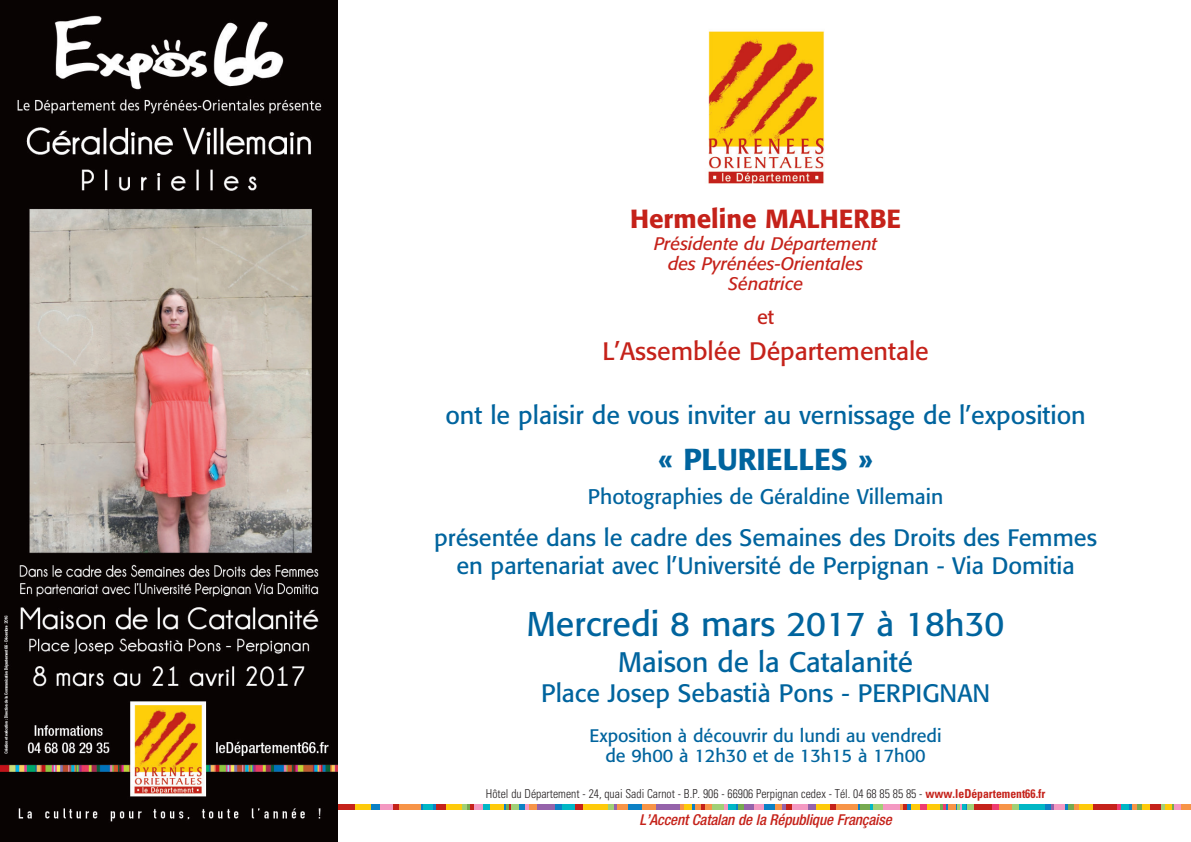
<style>
.page{position:relative;width:1191px;height:842px;background:#fff}
.page>*{position:absolute;margin:0;border:0;box-sizing:border-box;transform-origin:0 0}
.t1{font:34px "Formata";color:#00649e}
.t2{font:500 30px "Formata";color:#00649e}
.t3{font:28px "Formata";color:#00649e}
.t4{font:500 26px "Formata";color:#c5221a}
.t5{font:25px "Formata";color:#00649e}
.t6{font:25px "Formata";color:#c5221a}
.t7{font:23.6px/28px "Formata";color:#00649e;text-align:center}
.t8{font:21px "Formata";color:#00649e}
.t9{font:20px "Formata";color:#c5221a}
.t10{font:18px/20px "Formata";color:#00649e;text-align:center}
.t11{font:italic 18px/20px "Formata";color:#c5221a;text-align:center}
.t12{font:italic 500 condensed 15px "Helvetica Neue LT Std";letter-spacing:-.01em;color:#c5221a}
.t13{font:300 condensed 12.2px "Univers";color:#231f20;scale:.95 1}
.s1{font-weight:700;color:#c5221a}
</style>
<div class="page">
<div style="left:323px;top:804px;width:32px;height:6px;background:#c5221a"></div>
<div style="left:355px;top:804px;width:16px;height:6px;background:#feca0a"></div>
<div style="left:371px;top:804px;width:9px;height:6px;background:#0c81c5"></div>
<div style="left:380px;top:804px;width:13px;height:6px;background:#f499c2"></div>
<svg style="left:393px;top:804px;width:6px;height:6px"></svg>
<div style="left:399px;top:804px;width:22px;height:6px;background:#f79447"></div>
<svg style="left:421px;top:804px;width:3px;height:6px"></svg>
<div style="left:424px;top:804px;width:9px;height:6px;background:#00b7c5"></div>
<svg style="left:433px;top:804px;width:3px;height:6px"></svg>
<div style="left:436px;top:804px;width:10px;height:6px;background:#c5221a"></div>
<div style="left:446px;top:804px;width:17px;height:6px;background:#feca0a"></div>
<svg style="left:463px;top:804px;width:11px;height:6px"></svg>
<div style="left:474px;top:804px;width:9px;height:6px;background:#f499c2"></div>
<div style="left:483px;top:804px;width:7px;height:6px;background:#00b7c5"></div>
<div style="left:490px;top:804px;width:14px;height:6px;background:#feca0a"></div>
<svg style="left:504px;top:804px;width:7px;height:6px"></svg>
<div style="left:511px;top:804px;width:8px;height:6px;background:#a1d076"></div>
<svg style="left:519px;top:804px;width:18px;height:6px"></svg>
<div style="left:537px;top:804px;width:18px;height:6px;background:#9563aa"></div>
<div style="left:555px;top:804px;width:7px;height:6px;background:#0c81c5"></div>
<div style="left:562px;top:804px;width:13px;height:6px;background:#00b7c5"></div>
<div style="left:575px;top:804px;width:8px;height:6px;background:#c5221a"></div>
<div style="left:583px;top:804px;width:25px;height:6px;background:#feca0a"></div>
<svg style="left:608px;top:804px;width:9px;height:6px"></svg>
<div style="left:617px;top:804px;width:11px;height:6px;background:#f79447"></div>
<svg style="left:628px;top:804px;width:14px;height:6px"></svg>
<div style="left:642px;top:804px;width:14px;height:6px;background:#f79447"></div>
<div style="left:656px;top:804px;width:24px;height:6px;background:#9563aa"></div>
<svg style="left:680px;top:804px;width:4px;height:6px"></svg>
<div style="left:684px;top:804px;width:8px;height:6px;background:#feca0a"></div>
<svg style="left:692px;top:804px;width:12px;height:6px"></svg>
<div style="left:704px;top:804px;width:8px;height:6px;background:#f79447"></div>
<div style="left:712px;top:804px;width:12px;height:6px;background:#a1d076"></div>
<svg style="left:724px;top:804px;width:4px;height:6px"></svg>
<div style="left:728px;top:804px;width:8px;height:6px;background:#00b7c5"></div>
<svg style="left:736px;top:804px;width:2px;height:6px"></svg>
<div style="left:738px;top:804px;width:7px;height:6px;background:#76aa50"></div>
<div style="left:744px;top:804px;width:13px;height:6px;background:#9563aa"></div>
<div style="left:754px;top:804px;width:13px;height:6px;background:#f499c2"></div>
<div style="left:764px;top:804px;width:11px;height:6px;background:#0c81c5"></div>
<div style="left:775px;top:804px;width:8px;height:6px;background:#f79447"></div>
<svg style="left:782px;top:804px;width:10px;height:6px"></svg>
<div style="left:792px;top:804px;width:16px;height:6px;background:#f499c2"></div>
<div style="left:808px;top:804px;width:9px;height:6px;background:#9563aa"></div>
<div style="left:817px;top:804px;width:13px;height:6px;background:#feca0a"></div>
<svg style="left:830px;top:804px;width:6px;height:6px"></svg>
<div style="left:836px;top:804px;width:21px;height:6px;background:#f79447"></div>
<svg style="left:857px;top:804px;width:3px;height:6px"></svg>
<div style="left:860px;top:804px;width:10px;height:6px;background:#76aa50"></div>
<svg style="left:870px;top:804px;width:3px;height:6px"></svg>
<div style="left:873px;top:804px;width:10px;height:6px;background:#a1d076"></div>
<div style="left:883px;top:804px;width:16px;height:6px;background:#f499c2"></div>
<svg style="left:899px;top:804px;width:12px;height:6px"></svg>
<div style="left:911px;top:804px;width:9px;height:6px;background:#feca0a"></div>
<div style="left:920px;top:804px;width:7px;height:6px;background:#ef3b70"></div>
<div style="left:927px;top:804px;width:14px;height:6px;background:#feca0a"></div>
<svg style="left:940px;top:804px;width:8px;height:6px"></svg>
<div style="left:948px;top:804px;width:8px;height:6px;background:#f79447"></div>
<svg style="left:956px;top:804px;width:11px;height:6px"></svg>
<div style="left:967px;top:804px;width:7px;height:6px;background:#a1d076"></div>
<div style="left:973px;top:804px;width:19px;height:6px;background:#c5221a"></div>
<div style="left:992px;top:804px;width:7px;height:6px;background:#ef3b70"></div>
<div style="left:999px;top:804px;width:13px;height:6px;background:#f79447"></div>
<div style="left:1012px;top:804px;width:7px;height:6px;background:#a1d076"></div>
<div style="left:1019px;top:804px;width:26px;height:6px;background:#00b7c5"></div>
<svg style="left:1045px;top:804px;width:9px;height:6px"></svg>
<div style="left:1054px;top:804px;width:11px;height:6px;background:#f499c2"></div>
<svg style="left:1065px;top:804px;width:14px;height:6px"></svg>
<div style="left:1079px;top:804px;width:14px;height:6px;background:#feca0a"></div>
<div style="left:1093px;top:804px;width:24px;height:6px;background:#c5221a"></div>
<svg style="left:1117px;top:804px;width:4px;height:6px"></svg>
<div style="left:1121px;top:804px;width:8px;height:6px;background:#00b7c5"></div>
<svg style="left:1129px;top:804px;width:12px;height:6px"></svg>
<div style="left:1141px;top:804px;width:8px;height:6px;background:#feca0a"></div>
<div style="left:1149px;top:804px;width:12px;height:6px;background:#c5221a"></div>
<svg style="left:1161px;top:804px;width:3px;height:6px"></svg>
<div style="left:1164px;top:804px;width:9px;height:6px;background:#feca0a"></div>
<svg style="left:1172px;top:804px;width:3px;height:6px"></svg>
<div style="left:1175px;top:804px;width:7px;height:6px;background:#f499c2"></div>
<div style="left:1181px;top:804px;width:10px;height:6px;background:#f79447"></div>
<img style="left:708px;top:31px;width:116px;height:153px">
<img style="left:0;top:0;width:337px;height:842px">
<h3 class="t4" style="left:630px;top:203px;width:273px">Hermeline MALHERBE</h3>
<h3 class="t11" style="left:654px;top:234px;width:225px">Présidente du Département des Pyrénées-Orientales<br>Sénatrice</h3>
<h3 class="t9" style="left:757px;top:305px;width:19px">et</h3>
<h3 class="t6" style="left:602px;top:336px;width:328px">L’Assemblée Départementale</h3>
<h3 class="t5" style="left:445px;top:400px;width:642px">ont le plaisir de vous inviter au vernissage de l’exposition</h3>
<h2 class="t2" style="left:658px;top:441px;width:216px">« PLURIELLES »</h2>
<h3 class="t8" style="left:588px;top:484px;width:357px">Photographies de Géraldine Villemain</h3>
<h3 class="t7" style="left:434px;top:524px;width:664px">présentée dans le cadre des Semaines des Droits des Femmes en partenariat avec l’Université de Perpignan - Via Domitia</h3>
<h1 class="t1" style="left:527px;top:604px;width:479px">Mercredi 8 mars 2017 à 18h30</h1>
<h3 class="t3" style="left:618px;top:645px;width:296px">Maison de la Catalanité</h3>
<h3 class="t5" style="left:541px;top:678px;width:450px">Place Josep Sebastià Pons - PERPIGNAN</h3>
<h3 class="t10" style="left:589px;top:726px;width:353px">Exposition à découvrir du lundi au vendredi de 9h00 à 12h30 et de 13h15 à 17h00</h3>
<p class="t13" style="left:486px;top:786px;width:590px">Hôtel du Département - 24, quai Sadi Carnot - B.P. 906 - 66906 Perpignan cedex - Tél. 04 68 85 85 85 - <span class="s1">www.leDépartement66.fr</span></p>
<p class="t12" style="left:639px;top:811px;width:254px">L’Accent Catalan de la République Française</p>
</div>
